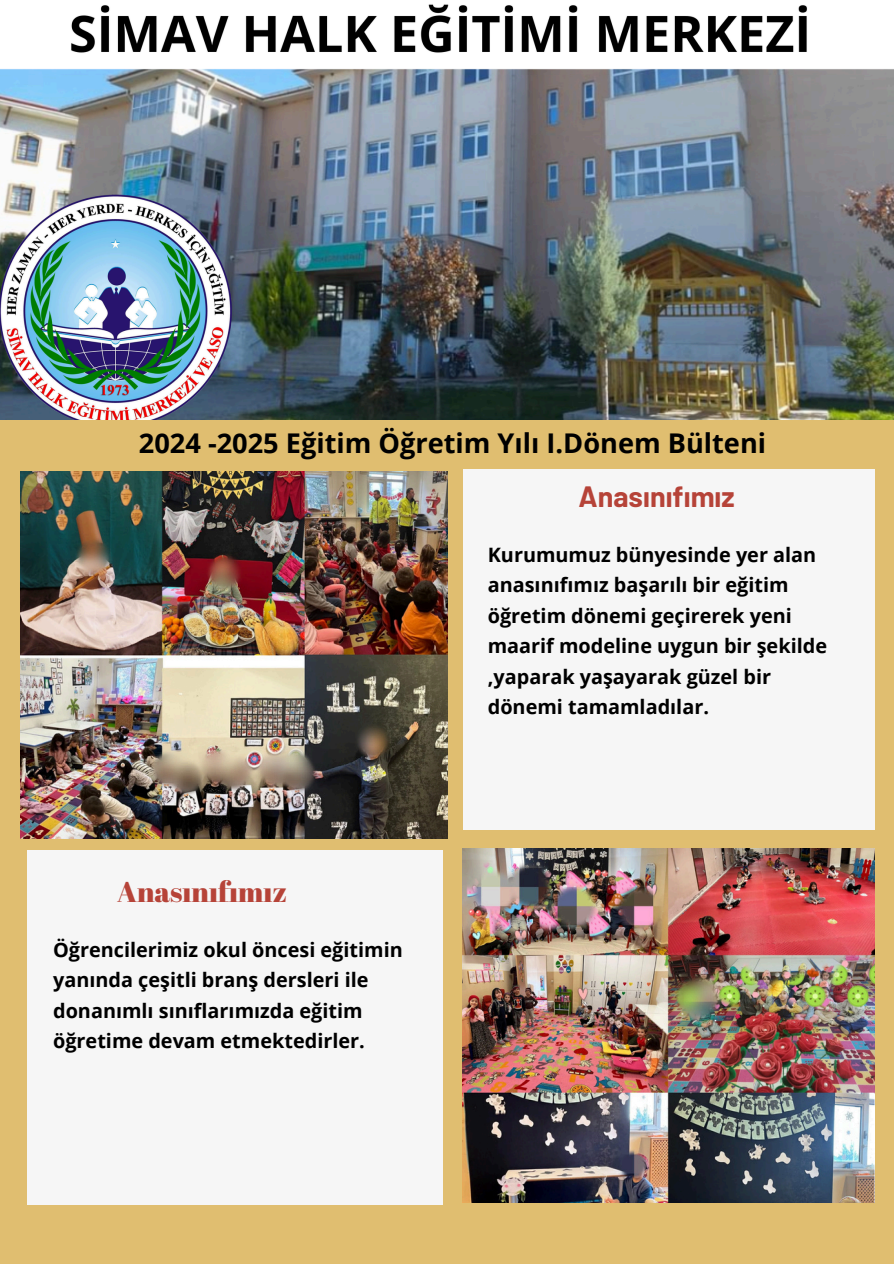
<style>
.page{position:relative;width:894px;height:1264px;background:#fff}
.page>*{position:absolute;margin:0;border:0;box-sizing:border-box;transform-origin:0 0}
.t1{font:700 28.65px "Barlow";color:#b64338}
.t2{font:28.5px "Abril Fatface";color:#b64338}
.t3{font:700 27.15px "Open Sans";color:#000}
.t4{font:700 19.8px/30.3px "Open Sans";color:#000}
</style>
<div class="page">
<div style="left:0;top:0;width:893px;height:1263px;background:#e0be70"></div>
<div style="left:27px;top:850px;width:415px;height:354px;background:#f6f6f6"></div>
<div style="left:463px;top:469px;width:411px;height:360px;background:#f6f6f6"></div>
<img style="left:20px;top:471px;width:427px;height:367px">
<img style="left:462px;top:848px;width:412px;height:354px">
<img style="left:0;top:0;width:893px;height:419px">
<p class="t3" style="left:139px;top:424px;width:628px">2024 -2025 Eğitim Öğretim Yılı I.Dönem Bülteni</p>
<p class="t1" style="left:578px;top:478px;width:158px">Anasınıfımız</p>
<h1 class="t2" style="left:117px;top:871px;width:172px">Anasınıfımız</h1>
<p class="t4" style="left:53px;top:933px;width:351px">Öğrencilerimiz okul öncesi eğitimin yanında çeşitli branş dersleri ile donanımlı sınıflarımızda eğitim öğretime devam etmektedirler.</p>
<p class="t4" style="left:487px;top:539px;width:341px">Kurumumuz bünyesinde yer alan anasınıfımız başarılı bir eğitim öğretim dönemi geçirerek yeni maarif modeline uygun bir şekilde ,yaparak yaşayarak güzel bir dönemi tamamladılar.</p>
</div>
